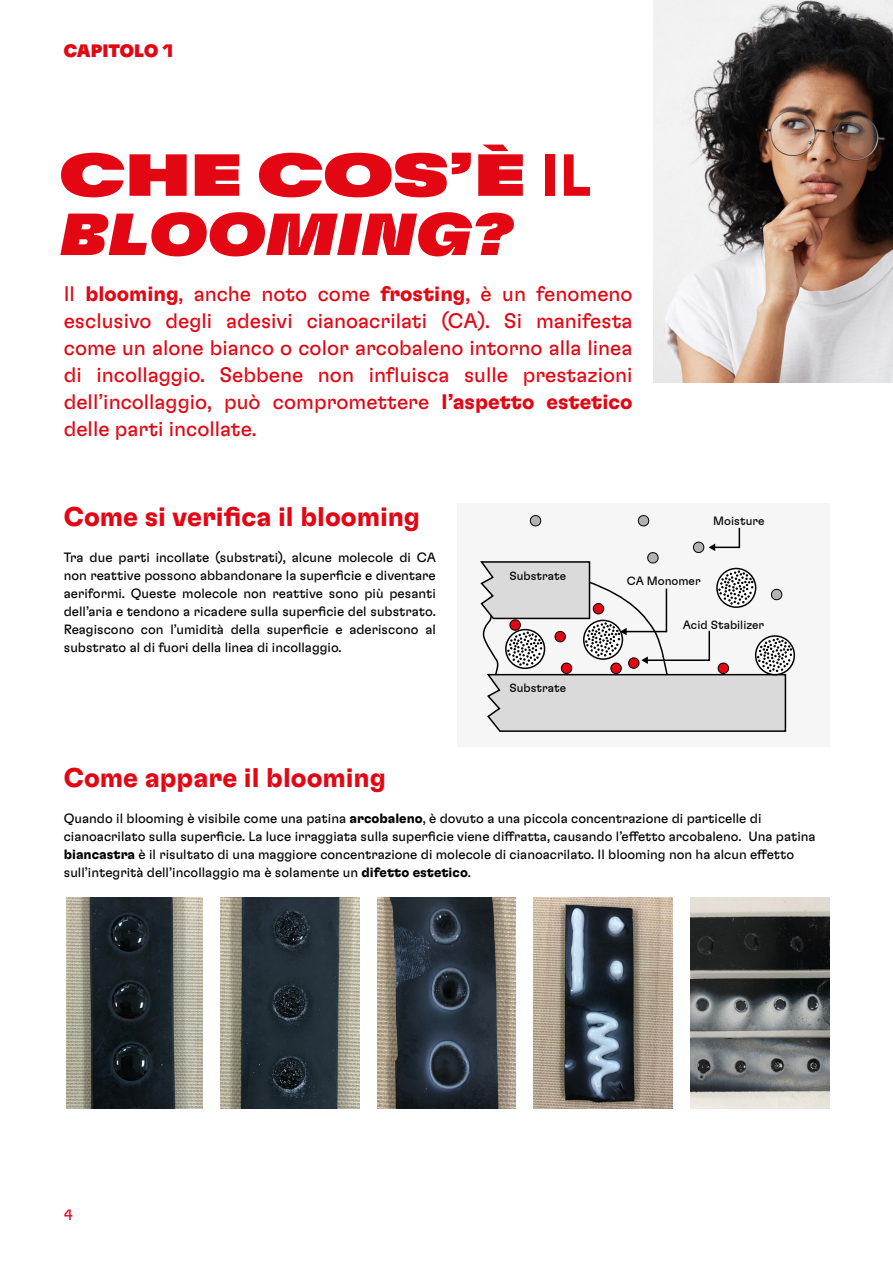
<style>
.page{position:relative;width:893px;height:1263px;background:#fff}
.page>*{position:absolute;margin:0;border:0;box-sizing:border-box;transform-origin:0 0}
.t1{font:59.25px "Henkel GT Flexa Exp Bl";color:#e30613}
.t2{font:59.25px "Henkel GT Flexa Ext Bl It";color:#e30613}
.t3{font:700 27px "Henkel GT Flexa";color:#e30613}
.t4{font:21px/27px "Henkel GT Flexa";color:#e30613;text-align:justify}
.t5{font:18px "Henkel GT Flexa Bl";color:#e30613}
.t6{font:15px "Henkel GT Flexa";color:#e30613}
.t7{font:13.5px/18px "Henkel GT Flexa";color:#000;text-align:justify}
.t8{font:12px "Henkel GT Flexa VF";color:#000}
.s1{font-family:"Henkel GT Flexa";font-weight:700}
.s2{font-weight:700}
</style>
<div class="page">
<img style="left:654px;top:0;width:239px;height:382px">
<div style="left:457px;top:504px;width:372px;height:243px;background:#f6f6f6"></div>
<div style="left:755px;top:635px;width:40px;height:40px;border:2px solid #000;border-radius:50%"></div>
<svg style="left:480px;top:515px;width:312px;height:217px"></svg>
<img style="left:66px;top:898px;width:136px;height:210px">
<img style="left:377px;top:898px;width:139px;height:210px">
<img style="left:220px;top:898px;width:139px;height:210px">
<img style="left:690px;top:898px;width:139px;height:210px">
<img style="left:534px;top:898px;width:138px;height:210px">
<h3 class="t5" style="left:64px;top:39px;width:111px">CAPITOLO 1</h3>
<h1 class="t1" style="left:60px;top:138px;width:533px">CHE COS’È <span class="s1">IL</span></h1>
<h1 class="t2" style="left:60px;top:197px;width:455px">BLOOMING?</h1>
<p class="t4" style="left:64px;top:280px;width:570px">Il <span class="s2">blooming</span>, anche noto come <span class="s2">frosting</span>, è un fenomeno esclusivo degli adesivi cianoacrilati (CA). Si manifesta come un alone bianco o color arcobaleno intorno alla linea di incollaggio. Sebbene non influisca sulle prestazioni dell’incollaggio, può compromettere <span class="s2">l’aspetto estetico </span>delle parti incollate.</p>
<h2 class="t3" style="left:64px;top:500px;width:358px">Come si verifica il blooming</h2>
<p class="t7" style="left:64px;top:548px;width:374px">Tra due parti incollate (substrati), alcune molecole di CA non reattive possono abbandonare la superficie e diventare aeriformi. Queste molecole non reattive sono più pesanti dell’aria e tendono a ricadere sulla superficie del substrato.<br>Reagiscono con l’umidità della superficie e aderiscono al substrato al di fuori della linea di incollaggio.</p>
<p class="t8" style="left:510px;top:569px;width:58px">Substrate</p>
<p class="t8" style="left:510px;top:682px;width:58px">Substrate</p>
<p class="t8" style="left:713px;top:514px;width:53px">Moisture</p>
<p class="t8" style="left:627px;top:574px;width:75px">CA Monomer</p>
<p class="t8" style="left:683px;top:618px;width:83px">Acid Stabilizer</p>
<h2 class="t3" style="left:64px;top:760px;width:324px">Come appare il blooming</h2>
<p class="t7" style="left:64px;top:808px;width:753px;text-align:left">Quando il blooming è visibile come una patina <span class="s2">arcobaleno</span>, è dovuto a una piccola concentrazione di particelle di cianoacrilato sulla superficie. La luce irraggiata sulla superficie viene diffratta, causando l’effetto arcobaleno. Una patina <span class="s2">biancastra</span> è il risultato di una maggiore concentrazione di molecole di cianoacrilato. Il blooming non ha alcun effetto sull’integrità dell’incollaggio ma è solamente un <span class="s2">difetto estetico</span>.</p>
<p class="t6" style="left:64px;top:1206px;width:11px">4</p>
</div>
